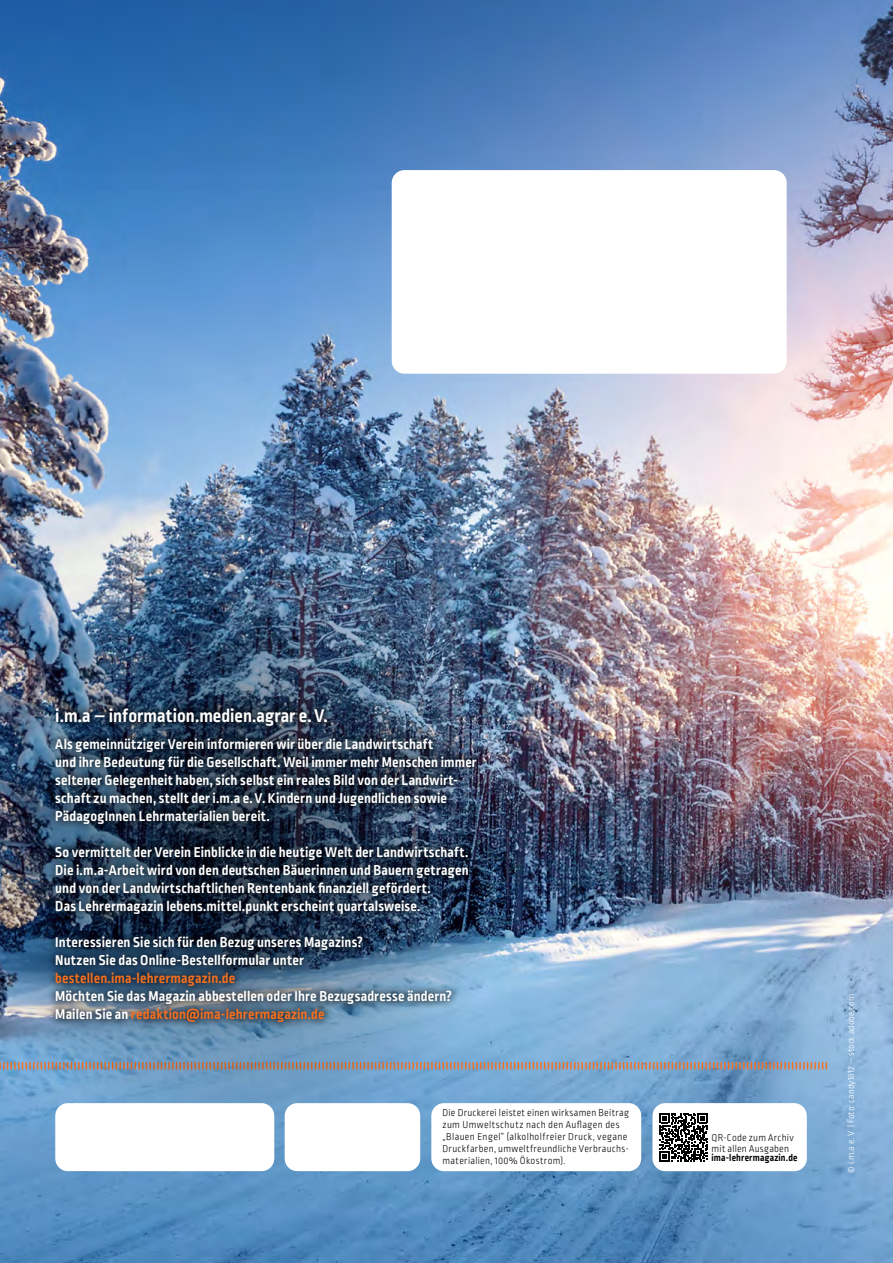
<style>
.page{position:relative;width:893px;height:1263px;background:#fff}
.page>*{position:absolute;margin:0;border:0;box-sizing:border-box;transform-origin:0 0}
.Fließtext{font:700 19.5px "Ropa Soft Pro";color:#fff}
.Fließtext-2{font:700 15px/18px "Ropa Soft Pro";letter-spacing:.01em;color:#fff}
.Fließtext-3{font:300 10.5px/12px "Ropa Soft Pro";letter-spacing:.03em;color:#000}
.Fließtext-4{font:700 10.5px "Ropa Soft Pro";letter-spacing:.02em;color:#000}
.Quellenangabe_Ropa_7_Pt{font:300 9.75px "Ropa Soft Pro";color:#fff}
.s1{color:#f36f21}
</style>
<div class="page">
<img style="left:0;top:0;width:893px;height:1263px">
<div style="left:431px;top:1103px;width:210px;height:68px;background:#fff;border-radius:13px"></div>
<svg style="left:523px;top:1061px;width:305px;height:10px;background:#9b989f"></svg>
<div style="left:392px;top:170px;width:395px;height:204px;background:#fff;border-radius:13px"></div>
<div style="left:652px;top:1103px;width:155px;height:68px;background:#fff;border-radius:13px"></div>
<svg style="left:659px;top:1113px;width:49px;height:48px"></svg>
<img style="left:0;top:545px;width:523px;height:591px">
<div style="left:46px;top:699px;width:439px;height:332px;background:#000;opacity:.75"></div>
<div style="left:55px;top:1103px;width:219px;height:68px;background:#fff;border-radius:13px"></div>
<div style="left:285px;top:1103px;width:135px;height:68px;background:#fff;border-radius:13px"></div>
<p class="Fließtext" style="left:55px;top:705px;width:274px">i.m.a – information.medien.agrar e.V.</p>
<p class="Fließtext-2" style="left:55px;top:735px;width:423px">Als gemeinnütziger Verein informieren wir über die Landwirtschaft<br>und ihre Bedeutung für die Gesellschaft. Weil immer mehr Menschen immer seltener Gelegenheit haben, sich selbst ein reales Bild von der Landwirt&shy;schaft zu machen, stellt der i.m.a e.V. Kindern und Jugendlichen sowie PädagogInnen Lehrmaterialien bereit.</p>
<p class="Fließtext-2" style="left:55px;top:843px;width:415px;text-align:justify">So vermittelt der Verein Einblicke in die heutige Welt der Landwirtschaft.<br>Die i.m.a-Arbeit wird von den deutschen Bäuerinnen und Bauern getragen und von der Landwirtschaftlichen Rentenbank finanziell gefördert.</p>
<p class="Fließtext-2" style="left:55px;top:897px;width:367px">Das Lehrermagazin lebens.mittel.punkt erscheint quartalsweise.</p>
<p class="Fließtext-2" style="left:55px;top:933px;width:309px">Interessieren Sie sich für den Bezug unseres Magazins?</p>
<p class="Fließtext-2" style="left:55px;top:951px;width:250px">Nutzen Sie das Online-Bestellformular unter <span class="s1">bestellen.ima-lehrermagazin.de</span></p>
<p class="Fließtext-2" style="left:55px;top:987px;width:398px">Möchten Sie das Magazin abbestellen oder Ihre Bezugsadresse ändern?<br>Mailen Sie an <span class="s1">redaktion@ima-lehrermagazin.de</span></p>
<p class="Fließtext-3" style="left:443px;top:1107px;width:188px">Die Druckerei leistet einen wirksamen Beitrag zum Umweltschutz nach den Auflagen des „Blauen Engel“ (alkolholfreier Druck, vegane Druckfarben, umweltfreundliche Verbrauchs&shy;materialien, 100% Ökostrom).</p>
<p class="Fließtext-3" style="left:711px;top:1133px;width:84px;line-height:10.5px">QR-Code zum Archiv mit allen Ausgaben</p>
<p class="Fließtext-4" style="left:711px;top:1151px;width:87px">ima-lehrermagazin.de</p>
<p class="Quellenangabe_Ropa_7_Pt" style="left:846px;top:1173px;width:180px;rotate:-90deg">© i.m.a e. V. | Foto: candy1812 – stock.adobe.com</p>
</div>
